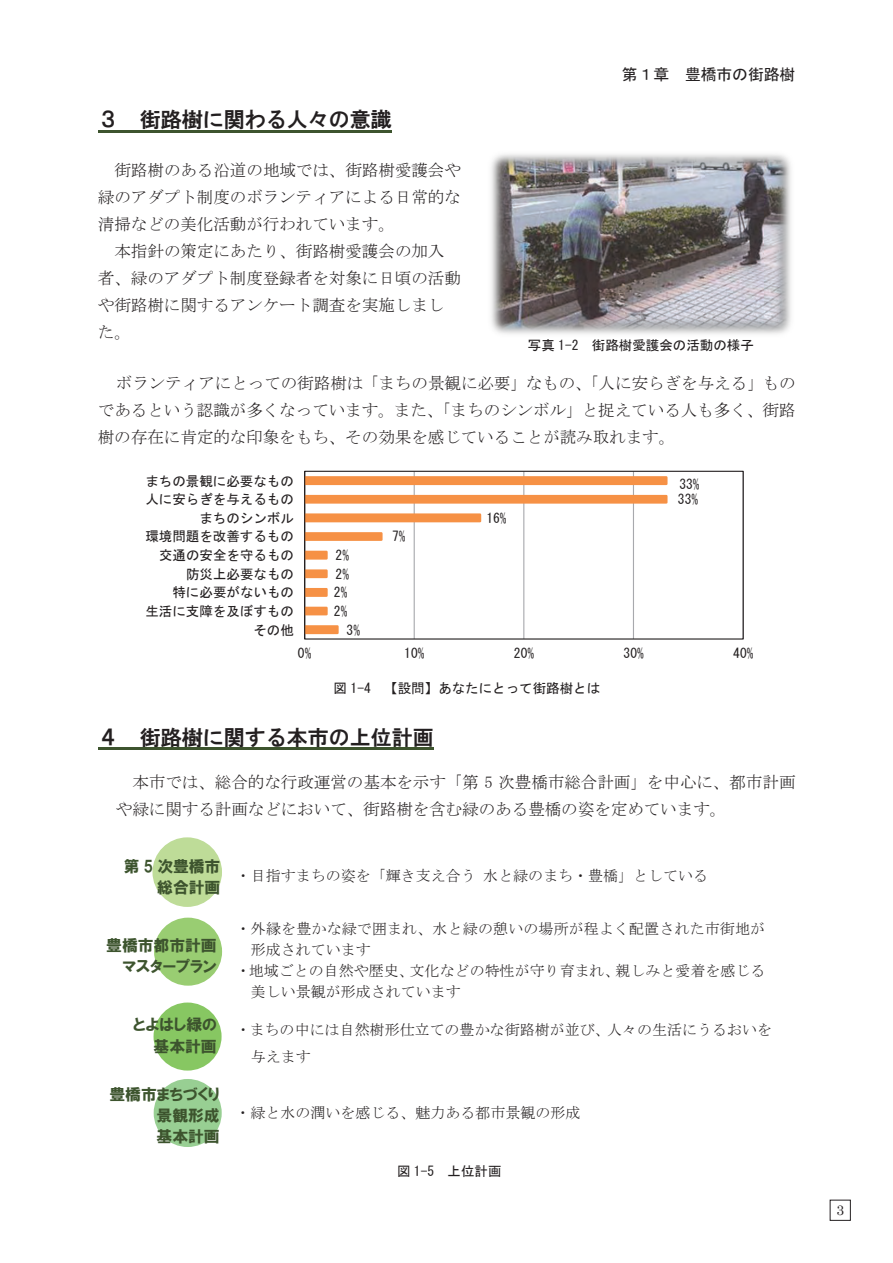
<style>
.page{position:relative;width:893px;height:1263px;background:#fff}
.page>*{position:absolute;margin:0;border:0;box-sizing:border-box;transform-origin:0 0}
.t1{font:21px "HGS Gothic E";color:#231f20}
.t2{font:16.5px/27px "MS Mincho";color:#231f20;text-align:justify}
.t3{font:15.9px/21px "HGP Soei Kakugothic UB";color:#3d542e;text-align:right}
.t4{font:15.9px "MS Gothic";color:#231f20}
.t5{font:15px/27px "MS Mincho";color:#231f20}
.t6{font:13.8px "Century";color:#231f20}
.t7{font:13.5px "MS Gothic";color:#231f20}
</style>
<div class="page">
<hr style="left:98px;top:130px;width:294px;height:2px;background:#3d542e">
<hr style="left:98px;top:747px;width:336px;height:2px;background:#3d542e">
<img style="left:491px;top:154px;width:300px;height:180px">
<div style="left:153px;top:838px;width:68px;height:68px;background:#bedc98;border-radius:50%"></div>
<div style="left:152px;top:837px;width:70px;height:70px;border:2px solid #bedc98;border-radius:50%"></div>
<div style="left:154px;top:918px;width:68px;height:68px;background:#99cd72;border-radius:50%"></div>
<div style="left:154px;top:1079px;width:68px;height:68px;background:#98cf93;border-radius:50%"></div>
<div style="left:154px;top:1002px;width:68px;height:68px;background:#87c762;border-radius:50%"></div>
<hr style="left:414px;top:471px;width:1px;height:168px;background:#a8a9ad">
<hr style="left:523px;top:471px;width:1px;height:168px;background:#a8a9ad">
<hr style="left:633px;top:471px;width:1px;height:168px;background:#a8a9ad">
<svg style="left:306px;top:475px;width:362px;height:160px"></svg>
<div style="left:304px;top:471px;width:440px;height:168px;border:1px solid #231f20"></div>
<p class="t4" style="left:622px;top:66px;width:175px">第１章 豊橋市の街路樹</p>
<p class="t1" style="left:98px;top:109px;width:296px">３ 街路樹に関わる人々の意識</p>
<p class="t2" style="left:98px;top:157px;width:365px;text-indent:17px">街路樹のある沿道の地域では、街路樹愛護会や緑のアダプト制度のボランティアによる日常的な清掃などの美化活動が行われています。</p>
<p class="t2" style="left:98px;top:238px;width:365px;text-align:left;text-indent:17px">本指針の策定にあたり、街路樹愛護会の加入者、緑のアダプト制度登録者を対象に日頃の活動や街路樹に関するアンケート調査を実施しました。</p>
<p class="t2" style="left:98px;top:369px;width:699px;text-indent:18px">ボランティアにとっての街路樹は「まちの景観に必要」なもの、「人に安らぎを与える」ものであるという認識が多くなっています。また、「まちのシンボル」と捉えている人も多く、街路樹の存在に肯定的な印象をもち、その効果を感じていることが読み取れます。</p>
<p class="t7" style="left:528px;top:338px;width:228px">写真 1-2 街路樹愛護会の活動の様子</p>
<p class="t7" style="left:145px;top:474px;width:150px">まちの景観に必要なもの</p>
<p class="t7" style="left:679px;top:477px;width:22px">33%</p>
<p class="t7" style="left:145px;top:493px;width:150px">人に安らぎを与えるもの</p>
<p class="t7" style="left:678px;top:493px;width:22px">33%</p>
<p class="t7" style="left:199px;top:511px;width:96px">まちのシンボル</p>
<p class="t7" style="left:486px;top:511px;width:22px">16%</p>
<p class="t7" style="left:145px;top:530px;width:150px">環境問題を改善するもの</p>
<p class="t7" style="left:392px;top:530px;width:15px">7%</p>
<p class="t7" style="left:159px;top:548px;width:136px">交通の安全を守るもの</p>
<p class="t7" style="left:336px;top:548px;width:15px">2%</p>
<p class="t7" style="left:186px;top:567px;width:109px">防災上必要なもの</p>
<p class="t7" style="left:336px;top:567px;width:15px">2%</p>
<p class="t7" style="left:172px;top:586px;width:123px">特に必要がないもの</p>
<p class="t7" style="left:334px;top:586px;width:15px">2%</p>
<p class="t7" style="left:145px;top:604px;width:150px">生活に支障を及ぼすもの</p>
<p class="t7" style="left:334px;top:604px;width:15px">2%</p>
<p class="t7" style="left:253px;top:623px;width:42px">その他</p>
<p class="t7" style="left:346px;top:623px;width:15px">3%</p>
<p class="t7" style="left:298px;top:647px;width:15px">0%</p>
<p class="t7" style="left:404px;top:647px;width:22px">10%</p>
<p class="t7" style="left:514px;top:647px;width:22px">20%</p>
<p class="t7" style="left:623px;top:647px;width:22px">30%</p>
<p class="t7" style="left:733px;top:647px;width:22px">40%</p>
<p class="t7" style="left:334px;top:682px;width:268px">図 1-4 【設問】あなたにとって街路樹とは</p>
<p class="t1" style="left:98px;top:726px;width:338px">４ 街路樹に関する本市の上位計画</p>
<p class="t2" style="left:116px;top:768px;width:681px;text-indent:17px">本市では、総合的な行政運営の基本を示す「第 5 次豊橋市総合計画」を中心に、都市計画や緑に関する計画などにおいて、街路樹を含む緑のある豊橋の姿を定めています。</p>
<p class="t3" style="left:124px;top:855px;width:98px">第 5 次豊橋市総合計画</p>
<p class="t3" style="left:106px;top:934px;width:112px">豊橋市都市計画マスタープラン</p>
<p class="t3" style="left:133px;top:1014px;width:85px">とよはし緑の基本計画</p>
<p class="t3" style="left:157px;top:1084px;width:65px;text-align:justify;text-indent:-47px">豊橋市まちづくり景観形成基本計画</p>
<p class="t5" style="left:236px;top:862px;width:474px">・目指すまちの姿を「輝き支え合う水と緑のまち・豊橋」としている</p>
<p class="t5" style="left:236px;top:915px;width:531px">・外縁を豊かな緑で囲まれ、水と緑の憩いの場所が程よく配置された市街地が</p>
<p class="t5" style="left:251px;top:936px;width:122px">形成されています</p>
<p class="t5" style="left:236px;top:957px;width:531px">・地域ごとの自然や歴史、文化などの特性が守り育まれ、親しみと愛着を感じる</p>
<p class="t5" style="left:251px;top:978px;width:211px">美しい景観が形成されています</p>
<p class="t5" style="left:251px;top:1016px;width:523px;text-indent:-15px">・まちの中には自然樹形仕立ての豊かな街路樹が並び、人々の生活にうるおいを与えます</p>
<p class="t5" style="left:235px;top:1098px;width:346px">・緑と水の潤いを感じる、魅力ある都市景観の形成</p>
<p class="t7" style="left:397px;top:1164px;width:106px">図 1-5 上位計画</p>
<p class="t6" style="left:836px;top:1199px;width:9px">3</p>
</div>
